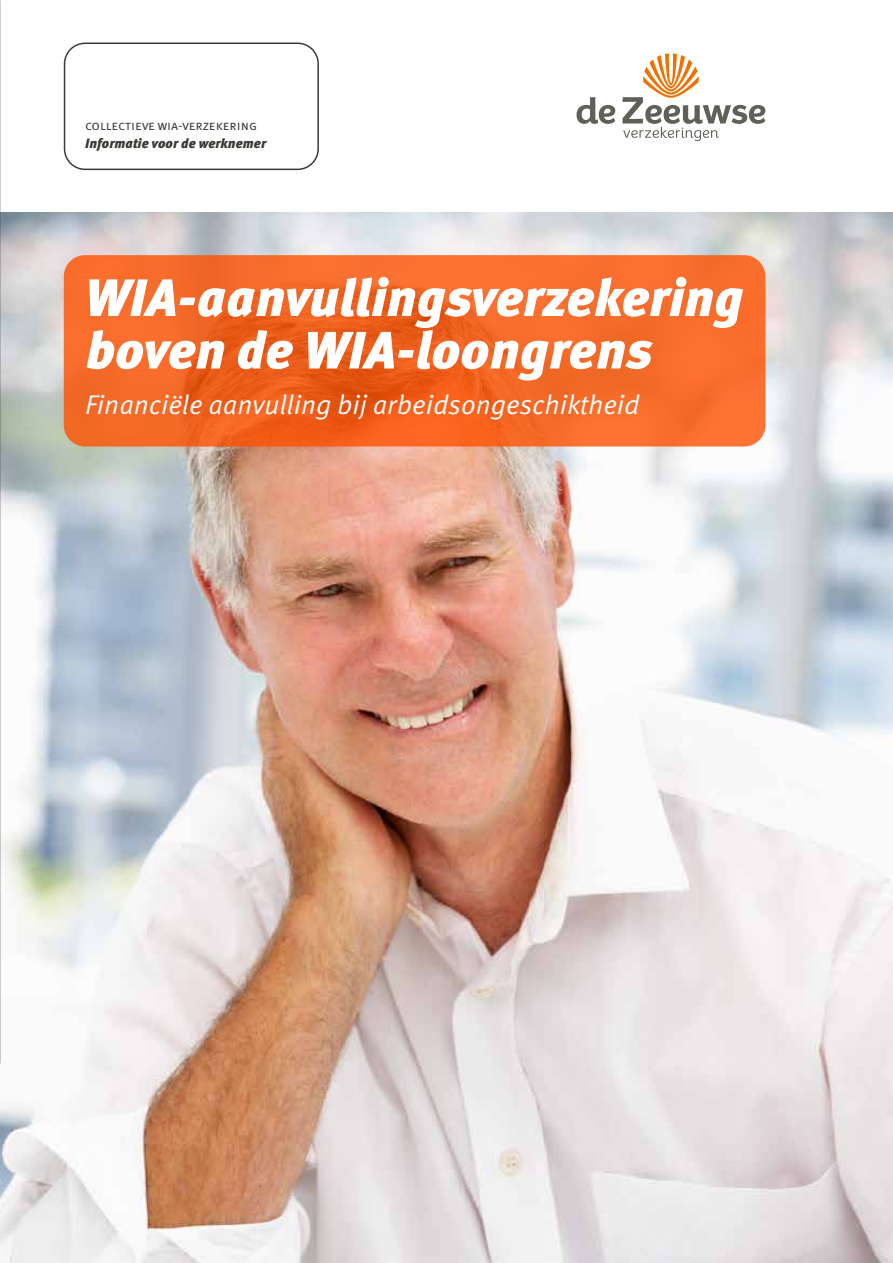
<style>
.page{position:relative;width:893px;height:1263px;background:#fff}
.page>*{position:absolute;margin:0;border:0;box-sizing:border-box;transform-origin:0 0}
.t1{font:italic 900 52.5px/52.5px "Meta OT";color:#fff}
.t2{font:27px "Meta OT Norm Ita";color:#fff}
.t3{font:13.5px "Meta OT Norm";letter-spacing:.005em;color:#3d3935}
.t4{font:italic 900 13.5px "Meta OT";letter-spacing:.005em;color:#3d3935}
</style>
<div class="page">
<img style="left:0;top:213px;width:893px;height:1050px">
<svg style="left:64px;top:255px;width:701px;height:191px;fill:#f66a29"></svg>
<div style="left:64px;top:43px;width:255px;height:127px;border:2px solid #3d3935;border-radius:21px"></div>
<svg style="left:576px;top:97px;width:39px;height:27px"></svg>
<svg style="left:622px;top:54px;width:143px;height:87px"></svg>
<p class="t3" style="left:85px;top:117px;width:174px">collectieve WIA-verzekering</p>
<p class="t4" style="left:85px;top:135px;width:183px">Informatie voor de werknemer</p>
<p class="t1" style="left:85px;top:274px;width:660px">WIA-aanvullingsverzekering boven de WIA-loongrens</p>
<p class="t2" style="left:85px;top:388px;width:556px">Financiële aanvulling bij arbeidsongeschiktheid</p>
</div>
